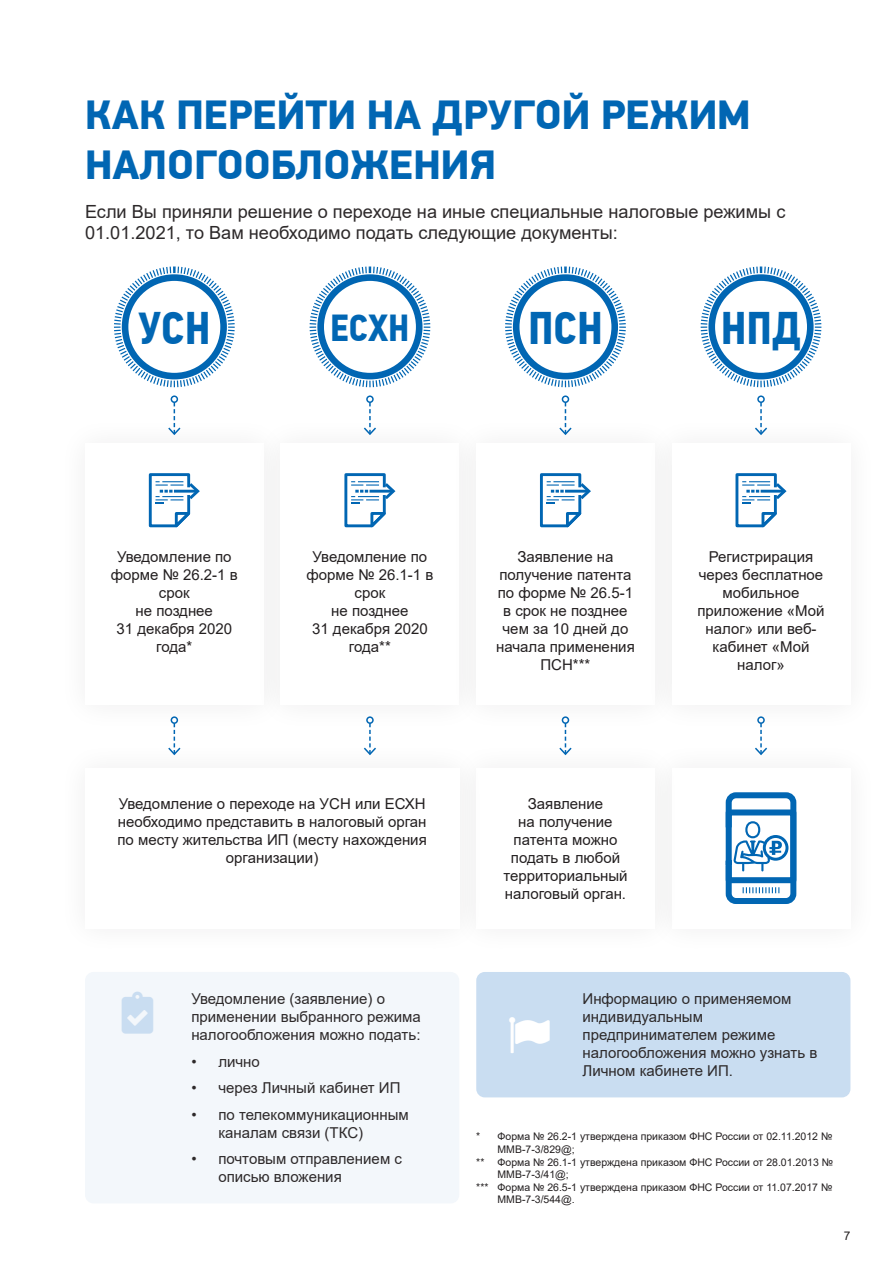
<style>
.page{position:relative;width:893px;height:1263px;background:#fff}
.page>*{position:absolute;margin:0;border:0;box-sizing:border-box;transform-origin:0 0}
.t1{font:700 45.6px "PF Din Text Cond Pro";color:#0166b3}
.t2{font:900 41.55px/49.8px "PF Din Display Pro";color:#0166b3}
.t3{font:700 37.65px "PF Din Text Cond Pro";color:#0166b3}
.t4{font:18.15px/21.8px "Arial";color:#2d292a}
.t5{font:15px/18px "Arial";color:#231f20;text-align:center}
.t6{font:15px/18px "Arial";color:#2d292a}
.t7{font:12px "Arial";color:#231f20}
.t8{font:10.5px/12.6px "Arial";color:#231f20}
</style>
<div class="page">
<svg style="left:148px;top:473px;width:52px;height:55px"></svg>
<svg style="left:344px;top:473px;width:52px;height:55px"></svg>
<svg style="left:540px;top:473px;width:51px;height:55px"></svg>
<svg style="left:735px;top:473px;width:52px;height:55px"></svg>
<svg style="left:114px;top:266px;width:121px;height:122px"></svg>
<svg style="left:505px;top:266px;width:121px;height:122px"></svg>
<svg style="left:309px;top:266px;width:122px;height:122px"></svg>
<svg style="left:700px;top:266px;width:122px;height:122px"></svg>
<div style="left:171px;top:395px;width:7px;height:8px;border:2px solid #0166b3;border-radius:50%"></div>
<svg style="left:168px;top:402px;width:13px;height:34px"></svg>
<div style="left:366px;top:395px;width:8px;height:8px;border:2px solid #0166b3;border-radius:50%"></div>
<svg style="left:364px;top:402px;width:12px;height:33px"></svg>
<div style="left:562px;top:395px;width:7px;height:8px;border:2px solid #0166b3;border-radius:50%"></div>
<svg style="left:559px;top:402px;width:13px;height:34px"></svg>
<div style="left:562px;top:716px;width:7px;height:8px;border:2px solid #0166b3;border-radius:50%"></div>
<svg style="left:559px;top:723px;width:13px;height:33px"></svg>
<div style="left:171px;top:716px;width:7px;height:8px;border:2px solid #0166b3;border-radius:50%"></div>
<svg style="left:168px;top:723px;width:13px;height:33px"></svg>
<div style="left:366px;top:716px;width:8px;height:8px;border:2px solid #0166b3;border-radius:50%"></div>
<svg style="left:364px;top:723px;width:12px;height:33px"></svg>
<div style="left:757px;top:716px;width:8px;height:8px;border:2px solid #0166b3;border-radius:50%"></div>
<svg style="left:755px;top:723px;width:12px;height:33px"></svg>
<div style="left:757px;top:395px;width:8px;height:8px;border:2px solid #0166b3;border-radius:50%"></div>
<svg style="left:755px;top:402px;width:12px;height:33px"></svg>
<div style="left:726px;top:792px;width:70px;height:112px;border:6px solid #0166b3;border-radius:7px"></div>
<svg style="left:725px;top:806px;width:72px;height:87px"></svg>
<div style="left:476px;top:972px;width:374px;height:125px;background:#c9ddf1;border-radius:9px"></div>
<div style="left:85px;top:972px;width:374px;height:231px;background:#f3f7fb;border-radius:9px"></div>
<p class="t2" style="left:85px;top:91px;width:667px">КАК ПЕРЕЙТИ НА ДРУГОЙ РЕЖИМ<br>НАЛОГООБЛОЖЕНИЯ</p>
<p class="t4" style="left:85px;top:200px;width:702px">Если Вы приняли решение о переходе на иные специальные налоговые режимы с<br>01.01.2021, то Вам необходимо подать следующие документы:</p>
<p class="t1" style="left:138px;top:301px;width:74px">УСН</p>
<p class="t3" style="left:330px;top:305px;width:81px">ЕСХН</p>
<p class="t1" style="left:528px;top:301px;width:76px">ПСН</p>
<p class="t1" style="left:721px;top:301px;width:82px">НПД</p>
<p class="t5" style="left:111px;top:548px;width:128px">Уведомление по форме № 26.2-1 в срок<br>не позднее<br>31 декабря 2020 года*</p>
<p class="t5" style="left:307px;top:548px;width:128px">Уведомление по форме № 26.1-1 в срок<br>не позднее<br>31 декабря 2020 года**</p>
<p class="t5" style="left:496px;top:548px;width:140px">Заявление на получение патента по форме № 26.5-1 в срок не позднее чем за 10 дней до начала применения<br>ПСН***</p>
<p class="t5" style="left:697px;top:548px;width:129px">Регистрирация через бесплатное мобильное приложение «Мой налог» или веб&shy;кабинет «Мой налог»</p>
<p class="t5" style="left:117px;top:794px;width:311px">Уведомление о переходе на УСН или ЕСХН необходимо представить в налоговый орган по месту жительства ИП (месту нахождения организации)</p>
<p class="t6" style="left:191px;top:990px;width:231px">Уведомление (заявление) о применении выбранного режима налогообложения можно подать:</p>
<p class="t6" style="left:191px;top:1052px;width:70px">• лично</p>
<p class="t6" style="left:191px;top:1079px;width:211px">• через Личный кабинет ИП</p>
<p class="t6" style="left:218px;top:1105px;width:192px;text-indent:-27px">• по телекоммуникационным каналам связи (ТКС)</p>
<p class="t6" style="left:218px;top:1150px;width:185px;text-indent:-27px">• почтовым отправлением с описью вложения</p>
<p class="t5" style="left:503px;top:794px;width:126px">Заявление<br>на получение патента можно подать в любой территориальный налоговый орган.</p>
<p class="t6" style="left:583px;top:990px;width:236px">Информацию о применяемом индивидуальным предпринимателем режиме налогообложения можно узнать в<br>Личном кабинете ИП.</p>
<p class="t8" style="left:497px;top:1130px;width:336px;text-indent:-21px">* Форма № 26.2-1 утверждена приказом ФНС России от 02.11.2012 №<br>ММВ-7-3/829@;</p>
<p class="t8" style="left:497px;top:1155px;width:337px;text-indent:-21px">** Форма № 26.1-1 утверждена приказом ФНС России от 28.01.2013 №<br>ММВ-7-3/41@;</p>
<p class="t8" style="left:497px;top:1181px;width:336px;text-indent:-21px">*** Форма № 26.5-1 утверждена приказом ФНС России от 11.07.2017 №<br>ММВ-7-3/544@.</p>
<p class="t7" style="left:844px;top:1227px;width:8px">7</p>
</div>
